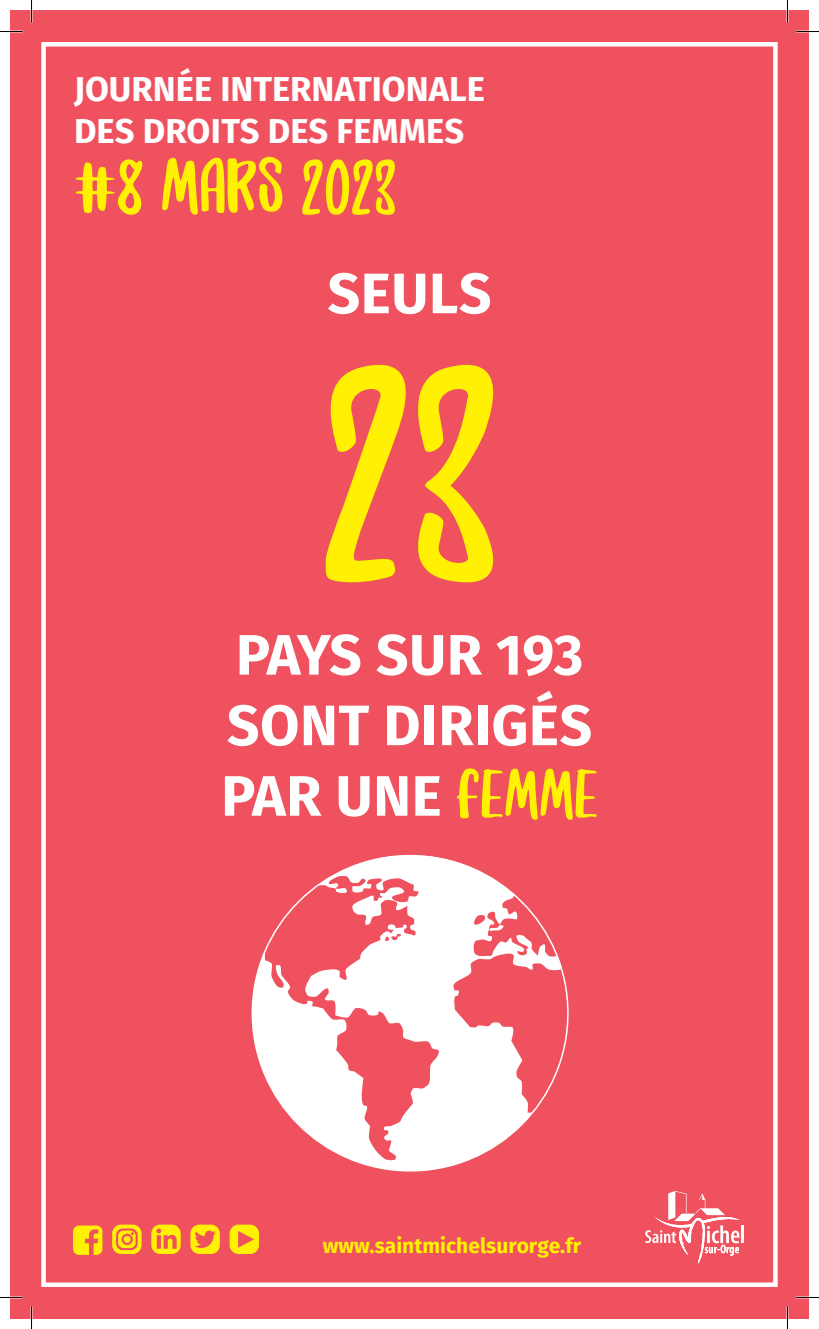
<style>
.page{position:relative;width:819px;height:1329px;background:#fff}
.page>*{position:absolute;margin:0;border:0;box-sizing:border-box;transform-origin:0 0}
.t1{font:300px "Amore";color:#fff101}
.t2{font:76.5px "Amore";color:#fff101}
.t3{font:700 57px/70.5px "Fira Sans";letter-spacing:.01em;color:#fff}
.t4{font:700 34.5px/41.4px "Fira Sans";color:#fff}
.t5{font:700 21px "Fira Sans";color:#fff101}
.s1{font-family:"Amore";font-weight:400;font-size:69px;color:#fff101}
</style>
<div class="page">
<div style="left:10px;top:10px;width:798px;height:1308px;background:#ef525e"></div>
<svg style="left:73px;top:1225px;width:29px;height:29px"></svg>
<svg style="left:112px;top:1224px;width:29px;height:29px"></svg>
<svg style="left:151px;top:1224px;width:30px;height:29px"></svg>
<svg style="left:190px;top:1224px;width:30px;height:29px"></svg>
<svg style="left:229px;top:1224px;width:30px;height:29px"></svg>
<svg style="left:645px;top:1191px;width:98px;height:72px"></svg>
<svg style="left:252px;top:855px;width:309px;height:315px"></svg>
<div style="left:41px;top:42px;width:736px;height:1244px;border:4px solid #fff"></div>
<hr style="left:0;top:1296px;width:22px;height:2px;background:#fff">
<hr style="left:796px;top:1296px;width:22px;height:2px;background:#fff">
<hr style="left:786px;top:0;width:2px;height:23px;background:#fff">
<hr style="left:786px;top:1306px;width:2px;height:22px;background:#fff">
<svg style="left:0;top:31px;width:22px;height:1px"></svg>
<svg style="left:796px;top:31px;width:22px;height:1px"></svg>
<svg style="left:0;top:1297px;width:22px;height:1px"></svg>
<svg style="left:796px;top:1297px;width:22px;height:1px"></svg>
<svg style="left:31px;top:0;width:1px;height:23px"></svg>
<svg style="left:31px;top:1306px;width:1px;height:22px"></svg>
<svg style="left:786px;top:10px;width:1px;height:13px"></svg>
<svg style="left:786px;top:1306px;width:1px;height:13px"></svg>
<p class="t4" style="left:74px;top:71px;width:412px">JOURNÉE INTERNATIONALE<br>DES DROITS DES FEMMES</p>
<h2 class="t2" style="left:74px;top:162px;width:324px">#8 MARS 2023</h2>
<h3 class="t3" style="left:327px;top:262px;width:165px">SEULS</h3>
<h1 class="t1" style="left:319px;top:374px;width:181px">23</h1>
<h3 class="t3" style="left:221px;top:623px;width:378px">PAYS SUR 193<br>SONT DIRIGÉS<br>PAR UNE <span class="s1">FEMME</span></h3>
<p class="t5" style="left:322px;top:1231px;width:260px">www.saintmichelsurorge.fr</p>
</div>
